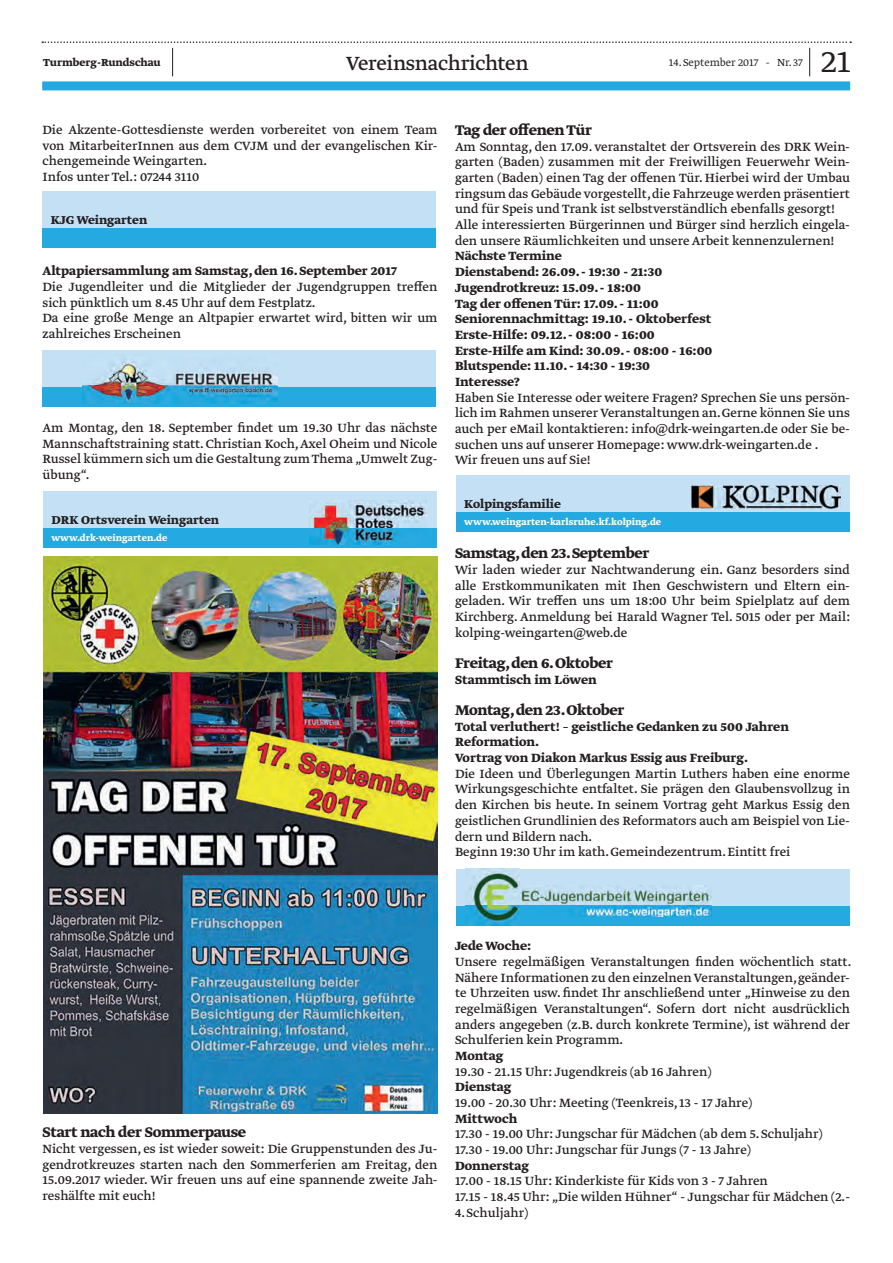
<style>
.page{position:relative;width:893px;height:1263px;background:#fff}
.page>*{position:absolute;margin:0;border:0;box-sizing:border-box;transform-origin:0 0}
.t1{font:300 36px "Greta Text Std";color:#231f20}
.t2{font:22.5px "Greta Text Std";letter-spacing:-.015em;color:#231f20}
.t3{font:700 16.5px "Greta Text Std";letter-spacing:-.02em;color:#231f20}
.t4{font:14.1px/15.8px "Greta Text Std";color:#231f20}
.t5{font:700 14.1px/15.8px "Greta Text Std";color:#231f20}
.t6{font:700 13.5px "Greta Text Std";color:#231f20}
.t7{font:300 12px "Greta Text Std";color:#231f20}
.t8{font:700 12px "Greta Text Std";color:#231f20}
.t9{font:700 10.5px "Greta Text Std";color:#fff}
</style>
<div class="page">
<div style="left:42px;top:81px;width:808px;height:9px;background:#24aae1"></div>
<svg style="left:42px;top:41px;width:809px;height:35px"></svg>
<div style="left:456px;top:868px;width:393px;height:57px;background:#c3e0f4"></div>
<div style="left:456px;top:905px;width:393px;height:20px;background:#24aae1"></div>
<img style="left:470px;top:868px;width:49px;height:57px">
<img style="left:520px;top:886px;width:191px;height:31px">
<div style="left:43px;top:191px;width:393px;height:57px;background:#c3e0f4"></div>
<div style="left:43px;top:228px;width:393px;height:20px;background:#24aae1"></div>
<div style="left:43px;top:350px;width:393px;height:57px;background:#c3e0f4"></div>
<div style="left:43px;top:387px;width:393px;height:20px;background:#24aae1"></div>
<img style="left:83px;top:361px;width:194px;height:43px">
<div style="left:43px;top:491px;width:393px;height:57px;background:#c3e0f4"></div>
<div style="left:43px;top:528px;width:393px;height:20px;background:#24aae1"></div>
<img style="left:310px;top:501px;width:117px;height:43px">
<img style="left:44px;top:556px;width:393px;height:557px">
<div style="left:456px;top:475px;width:393px;height:57px;background:#c3e0f4"></div>
<div style="left:456px;top:512px;width:393px;height:20px;background:#24aae1"></div>
<img style="left:692px;top:486px;width:148px;height:22px">
<p class="t8" style="left:43px;top:56px;width:119px">Turmberg-Rundschau</p>
<p class="t7" style="left:669px;top:56px;width:135px">14. September 2017 - Nr. 37</p>
<h1 class="t1" style="left:821px;top:41px;width:31px">21</h1>
<h2 class="t2" style="left:346px;top:50px;width:184px">Vereinsnachrichten</h2>
<p class="t4" style="left:43px;top:123px;width:396px">Die Akzente-Gottesdienste werden vorbereitet von einem Team von MitarbeiterInnen aus dem CVJM und der evangelischen Kir&shy;chengemeinde Weingarten.<br>Infos unter Tel.: 07244 3110</p>
<p class="t6" style="left:51px;top:212px;width:98px">KJG Weingarten</p>
<p class="t5" style="left:43px;top:264px;width:356px">Altpapiersammlung am Samstag, den 16. September 2017</p>
<p class="t4" style="left:43px;top:279px;width:396px">Die Jugendleiter und die Mitglieder der Jugendgruppen treffen sich pünktlich um 8.45 Uhr auf dem Festplatz.<br>Da eine große Menge an Altpapier erwartet wird, bitten wir um zahlreiches Erscheinen</p>
<p class="t4" style="left:43px;top:421px;width:396px;text-align:justify">Am Montag, den 18. September findet um 19.30 Uhr das nächste Mannschaftstraining statt. Christian Koch, Axel Oheim und Nicole Russel kümmern sich um die Gestaltung zum Thema „Umwelt Zug&shy;übung“.</p>
<p class="t3" style="left:455px;top:120px;width:139px">Tag der offenen Tür</p>
<p class="t4" style="left:455px;top:139px;width:396px">Am Sonntag, den 17.09. veranstaltet der Ortsverein des DRK Wein&shy;garten (Baden) zusammen mit der Freiwilligen Feuerwehr Wein&shy;garten (Baden) einen Tag der offenen Tür. Hierbei wird der Umbau ringsum das Gebäude vorgestellt, die Fahrzeuge werden präsentiert und für Speis und Trank ist selbstverständlich ebenfalls gesorgt!<br>Alle interessierten Bürgerinnen und Bürger sind herzlich eingela&shy;den unsere Räumlichkeiten und unsere Arbeit kennenzulernen!</p>
<p class="t5" style="left:455px;top:249px;width:259px">Nächste Termine<br>Dienstabend: 26.09. - 19:30 - 21:30<br>Jugendrotkreuz: 15.09. - 18:00<br>Tag der offenen Tür: 17.09. - 11:00<br>Seniorennachmittag: 19.10. - Oktoberfest<br>Erste-Hilfe: 09.12. - 08:00 - 16:00<br>Erste-Hilfe am Kind: 30.09. - 08:00 - 16:00<br>Blutspende: 11.10. - 14:30 - 19:30<br>Interesse?</p>
<p class="t4" style="left:455px;top:390px;width:396px">Haben Sie Interesse oder weitere Fragen? Sprechen Sie uns persön&shy;lich im Rahmen unserer Veranstaltungen an. Gerne können Sie uns auch per eMail kontaktieren: info@drk-weingarten.de oder Sie be&shy;suchen uns auf unserer Homepage: www.drk-weingarten.de .<br>Wir freuen uns auf Sie!</p>
<p class="t6" style="left:464px;top:496px;width:98px">Kolpingsfamilie</p>
<p class="t6" style="left:51px;top:512px;width:169px">DRK Ortsverein Weingarten</p>
<p class="t9" style="left:464px;top:515px;width:198px">www.weingarten-karlsruhe.kf.kolping.de</p>
<p class="t9" style="left:51px;top:531px;width:118px">www.drk-weingarten.de</p>
<p class="t3" style="left:455px;top:544px;width:196px">Samstag, den 23. September</p>
<p class="t4" style="left:455px;top:563px;width:396px;text-align:justify">Wir laden wieder zur Nachtwanderung ein. Ganz besorders sind alle Erstkommunikaten mit Ihen Geschwistern und Eltern ein&shy;geladen. Wir treffen uns um 18:00 Uhr beim Spielplatz auf dem Kirchberg. Anmeldung bei Harald Wagner Tel. 5015 oder per Mail: kolping-weingarten@web.de</p>
<p class="t3" style="left:455px;top:653px;width:160px">Freitag, den 6. Oktober</p>
<p class="t5" style="left:455px;top:672px;width:143px">Stammtisch im Löwen</p>
<p class="t3" style="left:455px;top:700px;width:171px">Montag, den 23. Oktober</p>
<p class="t5" style="left:455px;top:719px;width:335px">Total verluthert! – geistliche Gedanken zu 500 Jahren<br>Reformation.<br>Vortrag von Diakon Markus Essig aus Freiburg.</p>
<p class="t4" style="left:455px;top:766px;width:396px">Die Ideen und Überlegungen Martin Luthers haben eine enorme Wirkungsgeschichte entfaltet. Sie prägen den Glaubensvollzug in den Kirchen bis heute. In seinem Vortrag geht Markus Essig den geistlichen Grundlinien des Reformators auch am Beispiel von Lie&shy;dern und Bildern nach.<br>Beginn 19:30 Uhr im kath. Gemeindezentrum. Eintitt frei</p>
<p class="t3" style="left:43px;top:1123px;width:205px">Start nach der Sommerpause</p>
<p class="t4" style="left:43px;top:1142px;width:396px;text-align:justify">Nicht vergessen, es ist wieder soweit: Die Gruppenstunden des Ju&shy;gendrotkreuzes starten nach den Sommerferien am Freitag, den 15.09.2017 wieder. Wir freuen uns auf eine spannende zweite Jah&shy;reshälfte mit euch!</p>
<p class="t5" style="left:455px;top:939px;width:78px">Jede Woche:</p>
<p class="t4" style="left:455px;top:954px;width:398px;text-align:justify">Unsere regelmäßigen Veranstaltungen finden wöchentlich statt.<br>Nähere Informationen zu den einzelnen Veranstaltungen, geänder&shy;te Uhrzeiten usw. findet Ihr anschließend unter „Hinweise zu den regelmäßigen Veranstaltungen“. Sofern dort nicht ausdrücklich anders angegeben (z.B. durch konkrete Termine), ist während der Schulferien kein Programm.</p>
<p class="t5" style="left:455px;top:1048px;width:50px">Montag</p>
<p class="t4" style="left:455px;top:1064px;width:258px">19.30 - 21.15 Uhr: Jugendkreis (ab 16 Jahren)</p>
<p class="t5" style="left:455px;top:1080px;width:58px">Dienstag</p>
<p class="t4" style="left:455px;top:1096px;width:299px">19.00 - 20.30 Uhr: Meeting (Teenkreis, 13 - 17 Jahre)</p>
<p class="t5" style="left:455px;top:1111px;width:64px">Mittwoch</p>
<p class="t4" style="left:455px;top:1127px;width:369px">17.30 - 19.00 Uhr: Jungschar für Mädchen (ab dem 5. Schuljahr)<br>17.30 - 19.00 Uhr: Jungschar für Jungs (7 - 13 Jahre)</p>
<p class="t5" style="left:455px;top:1158px;width:75px">Donnerstag</p>
<p class="t4" style="left:455px;top:1174px;width:396px">17.00 - 18.15 Uhr: Kinderkiste für Kids von 3 - 7 Jahren<br>17.15 - 18.45 Uhr: „Die wilden Hühner“ - Jungschar für Mädchen (2.-</p>
<p class="t4" style="left:455px;top:1205px;width:75px">4. Schuljahr)</p>
</div>
